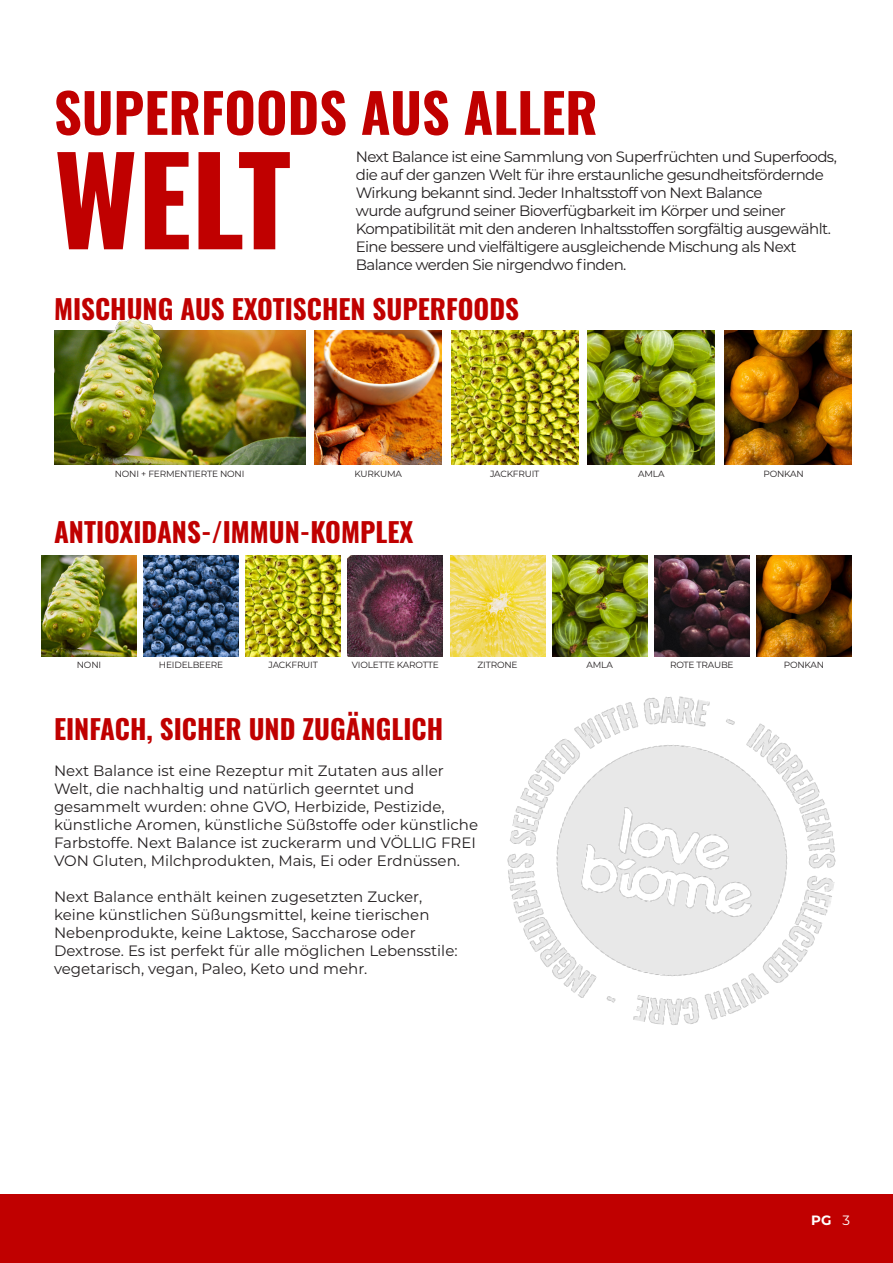
<style>
.page{position:relative;width:893px;height:1263px;background:#fff}
.page>*{position:absolute;margin:0;border:0;box-sizing:border-box;transform-origin:0 0}
.t1{font:120px "Oswald";color:#c00000}
.t2{font:54px "Oswald";color:#c00000}
.t3{font:27px "Oswald";color:#c00000}
.t4{font:15px/18px "Montserrat";letter-spacing:-.01em;color:#231f20}
.t5{font:15px/18px "Montserrat";letter-spacing:-.04em;color:#231f20}
.t6{font:700 13.5px "Montserrat";color:#fff}
.t7{font:9px "Montserrat";letter-spacing:-.02em;color:#231f20}
.s1{font-weight:400}
</style>
<div class="page">
<div style="left:0;top:1195px;width:893px;height:68px;background:#c00000"></div>
<img style="left:507px;top:696px;width:329px;height:329px">
<img style="left:41px;top:556px;width:96px;height:100px">
<img style="left:315px;top:331px;width:127px;height:134px">
<img style="left:144px;top:556px;width:95px;height:100px">
<img style="left:451px;top:331px;width:127px;height:134px">
<img style="left:246px;top:556px;width:95px;height:100px">
<img style="left:588px;top:331px;width:127px;height:134px">
<img style="left:348px;top:556px;width:95px;height:100px">
<img style="left:724px;top:331px;width:127px;height:134px">
<img style="left:450px;top:556px;width:95px;height:100px">
<img style="left:654px;top:556px;width:95px;height:100px">
<img style="left:54px;top:317px;width:251px;height:148px">
<img style="left:552px;top:556px;width:95px;height:100px">
<img style="left:756px;top:556px;width:95px;height:100px">
<p class="t2" style="left:54px;top:65px;width:545px">SUPERFOODS AUS ALLER</p>
<p class="t5" style="left:356px;top:147px;width:483px">Next Balance ist eine Sammlung von Superfrüchten und Superfoods, die auf der ganzen Welt für ihre erstaunliche gesundheitsfördernde Wirkung bekannt sind. Jeder Inhaltsstoff von Next Balance<br>wurde aufgrund seiner Bioverfügbarkeit im Körper und seiner Kompatibilität mit den anderen Inhaltsstoffen sorgfältig ausgewählt.<br>Eine bessere und vielfältigere ausgleichende Mischung als Next Balance werden Sie nirgendwo finden.</p>
<p class="t3" style="left:54px;top:285px;width:467px">MISCHUNG AUS EXOTISCHEN SUPERFOODS</p>
<p class="t1" style="left:54px;top:94px;width:239px">WELT</p>
<p class="t7" style="left:115px;top:467px;width:131px">NONI + FERMENTIERTE NONI</p>
<p class="t7" style="left:354px;top:467px;width:49px">KURKUMA</p>
<p class="t3" style="left:54px;top:508px;width:361px">ANTIOXIDANS-/IMMUN-KOMPLEX</p>
<p class="t7" style="left:490px;top:467px;width:51px">JACKFRUIT</p>
<p class="t7" style="left:638px;top:467px;width:28px">AMLA</p>
<p class="t7" style="left:763px;top:467px;width:42px">PONKAN</p>
<p class="t7" style="left:77px;top:659px;width:26px">NONI</p>
<p class="t7" style="left:159px;top:659px;width:66px">HEIDELBEERE</p>
<p class="t7" style="left:269px;top:659px;width:51px">JACKFRUIT</p>
<p class="t7" style="left:352px;top:659px;width:88px">VIOLETTE KAROTTE</p>
<p class="t7" style="left:477px;top:659px;width:42px">ZITRONE</p>
<p class="t7" style="left:587px;top:659px;width:28px">AMLA</p>
<p class="t7" style="left:670px;top:659px;width:65px">ROTE TRAUBE</p>
<p class="t7" style="left:784px;top:659px;width:42px">PONKAN</p>
<p class="t3" style="left:54px;top:705px;width:391px">EINFACH, SICHER UND ZUGÄNGLICH</p>
<p class="t4" style="left:54px;top:761px;width:426px">Next Balance ist eine Rezeptur mit Zutaten aus aller Welt, die nachhaltig und natürlich geerntet und gesammelt wurden: ohne GVO, Herbizide, Pestizide, künstliche Aromen, künstliche Süßstoffe oder künstliche Farbstoffe. Next Balance ist zuckerarm und VÖLLIG FREI VON Gluten, Milchprodukten, Mais, Ei oder Erdnüssen.</p>
<p class="t4" style="left:54px;top:887px;width:405px">Next Balance enthält keinen zugesetzten Zucker, keine künstlichen Süßungsmittel, keine tierischen Nebenprodukte, keine Laktose, Saccharose oder Dextrose. Es ist perfekt für alle möglichen Lebensstile: vegetarisch, vegan, Paleo, Keto und mehr.</p>
<p class="t6" style="left:811px;top:1210px;width:40px">PG <span class="s1">3</span></p>
</div>
